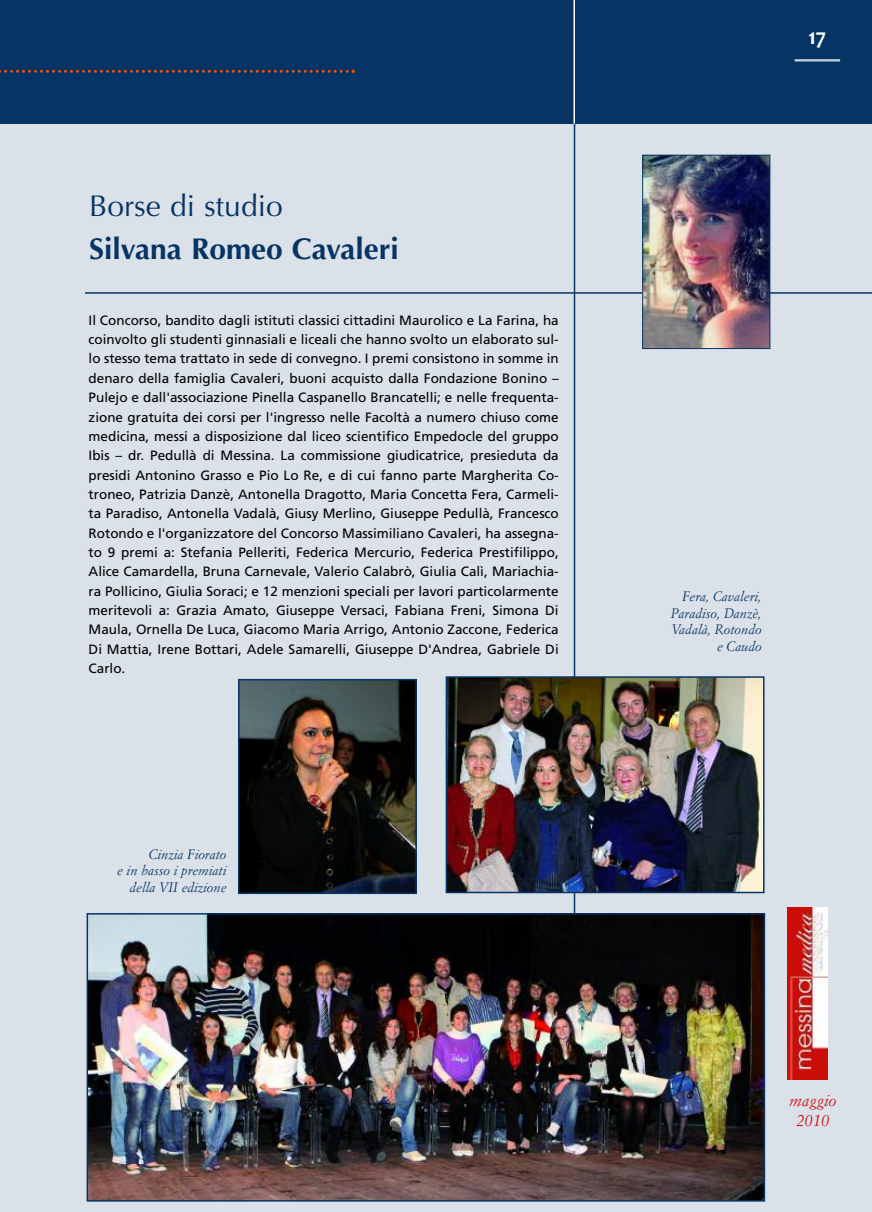
<style>
.page{position:relative;width:872px;height:1212px;background:#dae1e8}
.page>*{position:absolute;margin:0;border:0;box-sizing:border-box;transform-origin:0 0}
.t1{font:700 30px "Optima";color:#063464}
.t2{font:30px "Optima";color:#063464}
.t3{font:700 22.5px "Candara";color:#fff}
.t4{font:italic 16.5px/19.8px "Simoncini Garamond";color:#cb0b11;text-align:center}
.t5{font:13.5px/19.4px "Frutiger";color:#000;text-align:justify}
.t6{font:italic 13.5px/16.5px "Simoncini Garamond";color:#063464;text-align:right}
</style>
<div class="page">
<hr style="left:574px;top:43px;width:1px;height:1092px;background:#063464">
<div style="left:0;top:0;width:872px;height:124px;background:#063464"></div>
<svg style="left:0;top:70px;width:354px;height:3px"></svg>
<hr style="left:794px;top:61px;width:46px;height:1px;background:#fff">
<hr style="left:794px;top:59px;width:46px;height:1px;background:#fff">
<hr style="left:573px;top:0;width:2px;height:124px;background:#fff">
<svg style="left:827px;top:907px;width:1px;height:172px"></svg>
<img style="left:788px;top:907px;width:39px;height:172px">
<img style="left:241px;top:682px;width:173px;height:209px">
<div style="left:238px;top:679px;width:179px;height:215px;border:2px solid #063464"></div>
<img style="left:448px;top:679px;width:313px;height:211px">
<div style="left:445px;top:676px;width:319px;height:217px;border:2px solid #063464"></div>
<img style="left:90px;top:916px;width:672px;height:282px">
<div style="left:87px;top:913px;width:678px;height:288px;border:2px solid #063464"></div>
<hr style="left:85px;top:292px;width:787px;height:2px;background:#063464">
<img style="left:644px;top:157px;width:124px;height:190px">
<div style="left:642px;top:155px;width:128px;height:194px;border:1px solid #063464"></div>
<h1 class="t2" style="left:89px;top:189px;width:195px">Borse di studio</h1>
<h1 class="t1" style="left:89px;top:232px;width:311px">Silvana Romeo Cavaleri</h1>
<p class="t5" style="left:89px;top:311px;width:472px">Il Concorso, bandito dagli istituti classici cittadini Maurolico e La Farina, ha coinvolto gli studenti ginnasiali e liceali che hanno svolto un elaborato sul&shy;lo stesso tema trattato in sede di convegno. I premi consistono in somme in denaro della famiglia Cavaleri, buoni acquisto dalla Fondazione Bonino – Pulejo e dall'associazione Pinella Caspanello Brancatelli; e nelle frequenta&shy;zione gratuita dei corsi per l'ingresso nelle Facoltà a numero chiuso come medicina, messi a disposizione dal liceo scientifico Empedocle del gruppo Ibis – dr. Pedullà di Messina. La commissione giudicatrice, presieduta da presidi Antonino Grasso e Pio Lo Re, e di cui fanno parte Margherita Co&shy;troneo, Patrizia Danzè, Antonella Dragotto, Maria Concetta Fera, Carmeli&shy;ta Paradiso, Antonella Vadalà, Giusy Merlino, Giuseppe Pedullà, Francesco Rotondo e l'organizzatore del Concorso Massimiliano Cavaleri, ha assegna&shy;to 9 premi a: Stefania Pelleriti, Federica Mercurio, Federica Prestifilippo, Alice Camardella, Bruna Carnevale, Valerio Calabrò, Giulia Calì, Mariachia&shy;ra Pollicino, Giulia Soraci; e 12 menzioni speciali per lavori particolarmente meritevoli a: Grazia Amato, Giuseppe Versaci, Fabiana Freni, Simona Di Maula, Ornella De Luca, Giacomo Maria Arrigo, Antonio Zaccone, Federica Di Mattia, Irene Bottari, Adele Samarelli, Giuseppe D'Andrea, Gabriele Di Carlo.</p>
<p class="t6" style="left:117px;top:847px;width:111px">Cinzia Fiorato<br>e in basso i premiati della VII edizione</p>
<h2 class="t3" style="left:808px;top:23px;width:19px">17</h2>
<p class="t6" style="left:671px;top:589px;width:92px">Fera, Cavaleri,<br>Paradiso, Danzè,<br>Vadalà, Rotondo e Caudo</p>
<p class="t4" style="left:789px;top:1091px;width:49px">maggio<br>2010</p>
</div>
